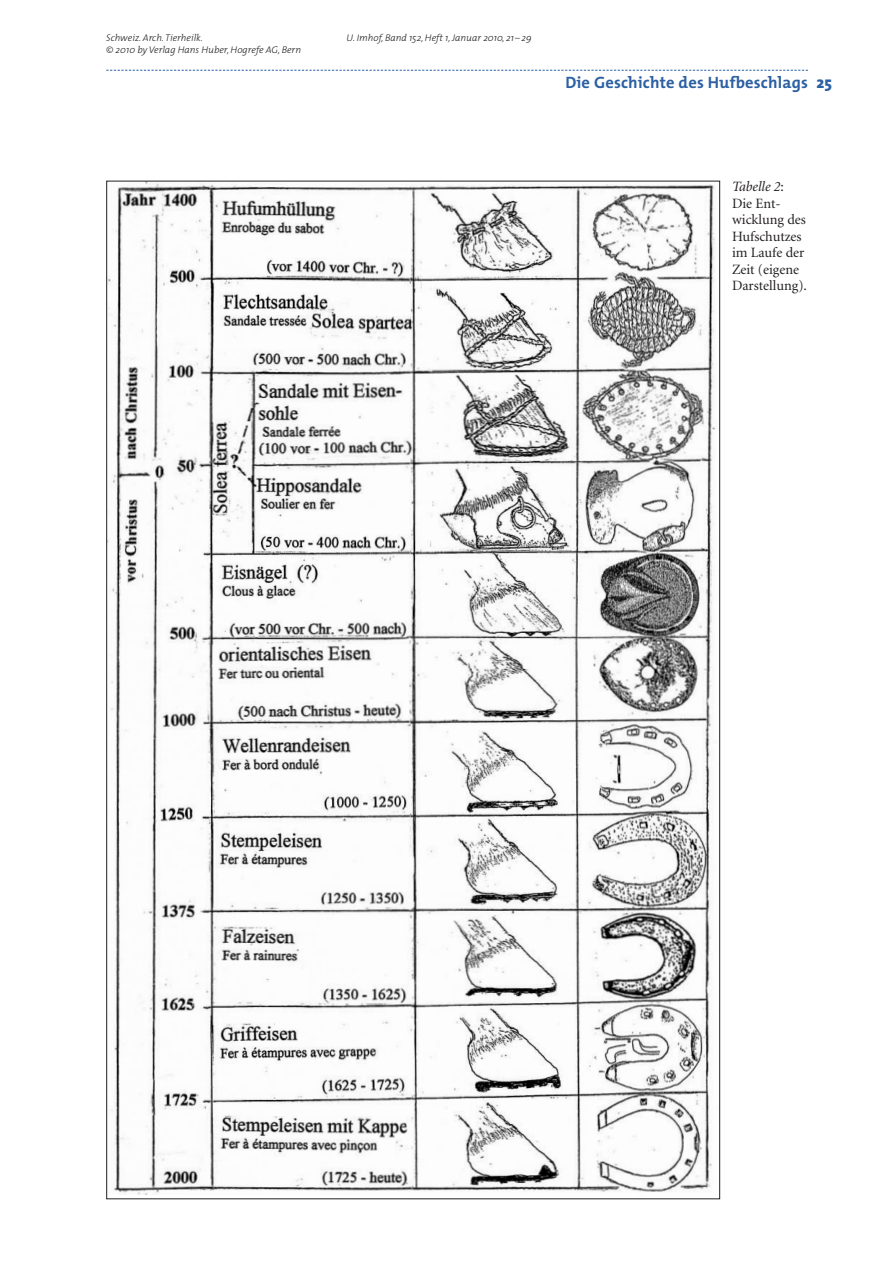
<style>
.page{position:relative;width:893px;height:1263px;background:#fff}
.page>*{position:absolute;margin:0;border:0;box-sizing:border-box;transform-origin:0 0}
.t1{font:700 16.5px "The Mix";letter-spacing:.01em;color:#2b60a3}
.t2{font:14.25px/16.5px "Minion";color:#231f20}
.t3{font:italic 300 9.75px "The Mix";color:#231f20}
.s1{font-weight:800}
.s2{font-style:italic}
</style>
<div class="page">
<svg style="left:106px;top:70px;width:702px;height:1px"></svg>
<img style="left:108px;top:183px;width:608px;height:1012px">
<p class="t3" style="left:106px;top:33px;width:98px">Schweiz. Arch. Tierheilk.</p>
<p class="t3" style="left:347px;top:33px;width:186px">U. Imhof, Band 152, Heft 1, Januar 2010, 21 – 29</p>
<p class="t3" style="left:106px;top:45px;width:196px">© 2010 by Verlag Hans Huber, Hogrefe AG, Bern</p>
<h1 class="t1" style="left:565px;top:75px;width:268px">Die Geschichte des Hufbeschlags <span class="s1">25</span></h1>
<h2 class="t2" style="left:732px;top:180px;width:77px"><span class="s2">Tabelle 2</span>:<br>Die Ent&shy;wicklung des<br>Hufschutzes im Laufe der<br>Zeit (eigene<br>Darstellung).</h2>
</div>
